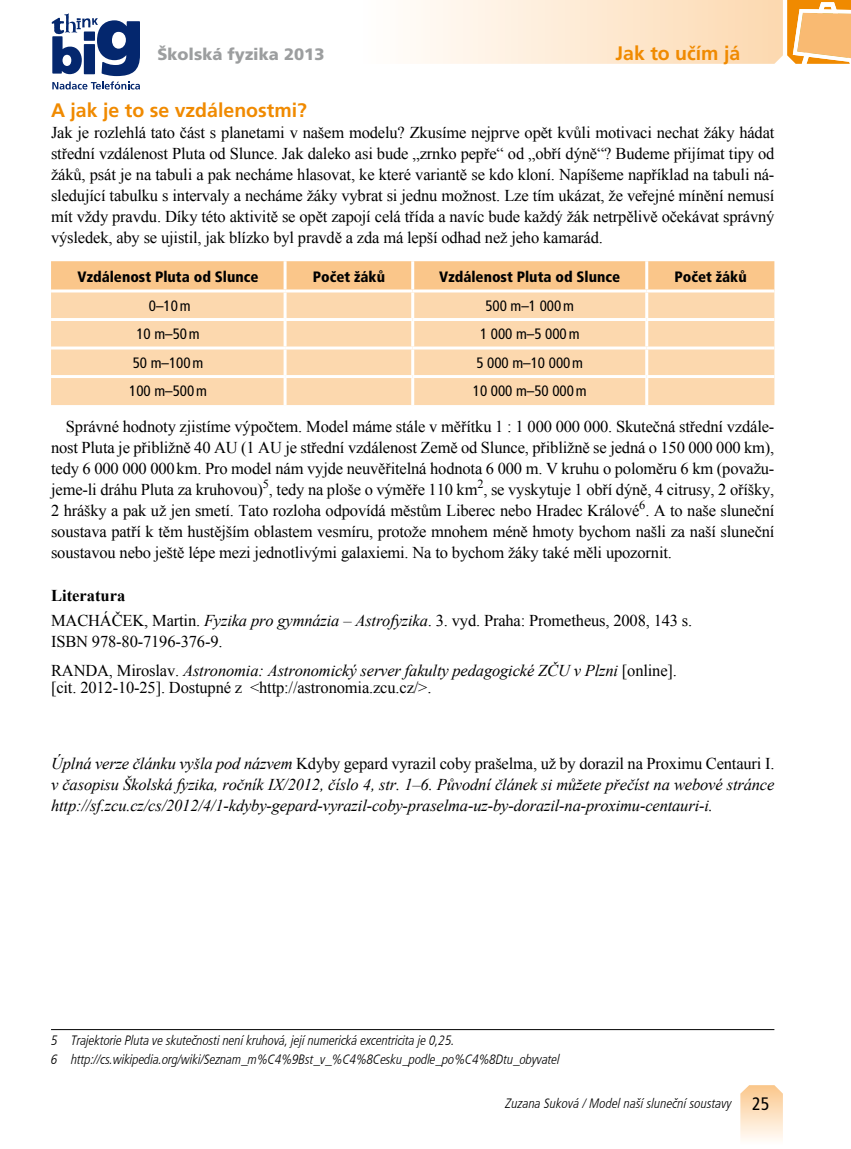
<style>
.page{position:relative;width:851px;height:1149px;background:#fff}
.page>*{position:absolute;margin:0;border:0;box-sizing:border-box;transform-origin:0 0}
.t1{font:700 19.5px "Frutiger LT Com";color:#f08a00}
.t2{font:condensed 18px "Frutiger LT Com";color:#000}
.t3{font:16.5px/21px "Times New Roman";letter-spacing:-.01em;color:#000;text-align:justify}
.t4{font:italic 16.5px/21px "Times New Roman";letter-spacing:-.01em;color:#000}
.t5{font:900 16.5px "Frutiger LT Com";color:#9c9e9f}
.t6{font:condensed 15px "Frutiger LT Com";color:#000}
.t7{font:900 condensed 15px "Frutiger LT Com";color:#000}
.t8{font:italic 300 condensed 13.5px/19.2px "Frutiger LT Com";letter-spacing:-.01em;color:#000}
.t9{font:12.3px "Times New Roman";color:#000}
.s1{font-weight:700}
.s2{font-style:italic}
.s3{font-style:normal}
</style>
<div class="page">
<svg style="left:416px;top:0;width:434px;height:64px;background:#fce2c3"></svg>
<svg style="left:740px;top:1085px;width:42px;height:55px;background:#fce2c3"></svg>
<svg style="left:52px;top:13px;width:88px;height:76px"></svg>
<div style="left:51px;top:261px;width:723px;height:28px;background:#fac68a"></div>
<div style="left:51px;top:292px;width:723px;height:113px;background:#fcd8ae"></div>
<hr style="left:283px;top:261px;width:3px;height:28px;background:#fff">
<hr style="left:411px;top:261px;width:3px;height:28px;background:#fff">
<hr style="left:645px;top:261px;width:3px;height:28px;background:#fff">
<hr style="left:283px;top:292px;width:3px;height:26px;background:#fff">
<hr style="left:411px;top:292px;width:3px;height:26px;background:#fff">
<hr style="left:645px;top:292px;width:3px;height:26px;background:#fff">
<hr style="left:51px;top:318px;width:234px;height:3px;background:#fff">
<hr style="left:285px;top:318px;width:127px;height:3px;background:#fff">
<hr style="left:283px;top:321px;width:3px;height:25px;background:#fff">
<hr style="left:412px;top:318px;width:234px;height:3px;background:#fff">
<hr style="left:411px;top:321px;width:3px;height:25px;background:#fff">
<hr style="left:646px;top:318px;width:128px;height:3px;background:#fff">
<hr style="left:645px;top:321px;width:3px;height:25px;background:#fff">
<hr style="left:51px;top:346px;width:234px;height:3px;background:#fff">
<hr style="left:285px;top:346px;width:127px;height:3px;background:#fff">
<hr style="left:283px;top:349px;width:3px;height:26px;background:#fff">
<hr style="left:412px;top:346px;width:234px;height:3px;background:#fff">
<hr style="left:411px;top:349px;width:3px;height:26px;background:#fff">
<hr style="left:646px;top:346px;width:128px;height:3px;background:#fff">
<hr style="left:645px;top:349px;width:3px;height:26px;background:#fff">
<hr style="left:51px;top:375px;width:234px;height:3px;background:#fff">
<hr style="left:285px;top:375px;width:127px;height:3px;background:#fff">
<hr style="left:283px;top:378px;width:3px;height:27px;background:#fff">
<hr style="left:412px;top:375px;width:234px;height:3px;background:#fff">
<hr style="left:411px;top:378px;width:3px;height:27px;background:#fff">
<hr style="left:646px;top:375px;width:128px;height:3px;background:#fff">
<hr style="left:645px;top:378px;width:3px;height:27px;background:#fff">
<hr style="left:51px;top:1028px;width:723px;height:1px;background:#000">
<p class="t5" style="left:157px;top:44px;width:168px">Školská fyzika 2013</p>
<p class="t1" style="left:615px;top:41px;width:126px">Jak to učím já</p>
<p class="t1" style="left:51px;top:99px;width:257px">A jak je to se vzdálenostmi?</p>
<p class="t3" style="left:51px;top:122px;width:724px">Jak je rozlehlá tato část s planetami v našem modelu? Zkusíme nejprve opět kvůli motivaci nechat žáky hádat střední vzdálenost Pluta od Slunce. Jak daleko asi bude „zrnko pepře“ od „obří dýně“? Budeme přijímat tipy od žáků, psát je na tabuli a pak necháme hlasovat, ke které variantě se kdo kloní. Napíšeme například na tabuli ná&shy;sledující tabulku s intervaly a necháme žáky vybrat si jednu možnost. Lze tím ukázat, že veřejné mínění nemusí mít vždy pravdu. Díky této aktivitě se opět zapojí celá třída a navíc bude každý žák netrpělivě očekávat správný výsledek, aby se ujistil, jak blízko byl pravdě a zda má lepší odhad než jeho kamarád.</p>
<p class="t7" style="left:78px;top:267px;width:182px">Vzdálenost Pluta od Slunce</p>
<p class="t7" style="left:313px;top:267px;width:74px">Počet žáků</p>
<p class="t7" style="left:439px;top:267px;width:182px">Vzdálenost Pluta od Slunce</p>
<p class="t7" style="left:674px;top:267px;width:74px">Počet žáků</p>
<p class="t6" style="left:149px;top:297px;width:43px">0–10m</p>
<p class="t6" style="left:485px;top:297px;width:90px">500 m–1 000m</p>
<p class="t6" style="left:136px;top:325px;width:65px">10 m–50m</p>
<p class="t6" style="left:480px;top:325px;width:101px">1 000 m–5 000m</p>
<p class="t6" style="left:133px;top:354px;width:72px">50 m–100m</p>
<p class="t6" style="left:476px;top:354px;width:108px">5 000 m–10 000m</p>
<p class="t6" style="left:129px;top:382px;width:79px">100 m–500m</p>
<p class="t6" style="left:472px;top:382px;width:115px">10 000 m–50 000m</p>
<p class="t3" style="left:51px;top:416px;width:724px;text-indent:15px">Správné hodnoty zjistíme výpočtem. Model máme stále v měřítku 1 : 1 000 000 000. Skutečná střední vzdále&shy;nost Pluta je přibližně 40 AU (1 AU je střední vzdálenost Země od Slunce, přibližně se jedná o 150 000 000 km), tedy 6 000 000 000km. Pro model nám vyjde neuvěřitelná hodnota 6 000 m. V kruhu o poloměru 6 km (považu&shy;jeme-li dráhu Pluta za kruhovou) , tedy na ploše o výměře 110 km , se vyskytuje 1 obří dýně, 4 citrusy, 2 oříšky,</p>
<p class="t9" style="left:263px;top:475px;width:8px">5</p>
<p class="t9" style="left:477px;top:475px;width:8px">2</p>
<p class="t3" style="left:51px;top:500px;width:724px">2 hrášky a pak už jen smetí. Tato rozloha odpovídá městům Liberec nebo Hradec Králové . A to naše sluneční</p>
<p class="t9" style="left:639px;top:496px;width:8px">6</p>
<p class="t3" style="left:51px;top:521px;width:724px">soustava patří k těm hustějším oblastem vesmíru, protože mnohem méně hmoty bychom našli za naší sluneční soustavou nebo ještě lépe mezi jednotlivými galaxiemi. Na to bychom žáky také měli upozornit.</p>
<p class="t3" style="left:51px;top:582px;width:642px;line-height:25px"><span class="s1">Literatura<br></span>MACHÁČEK, Martin. <span class="s2">Fyzika pro gymnázia – Astrofyzika</span>. 3. vyd. Praha: Prometheus, 2008, 143 s.</p>
<p class="t4" style="left:51px;top:625px;width:627px;line-height:29.5px"><span class="s3">ISBN 978-80-7196-376-9.<br>RANDA, Miroslav.</span> Astronomia: Astronomický server fakulty pedagogické ZČU v Plzni <span class="s3">[online].</span></p>
<p class="t3" style="left:51px;top:676px;width:382px">[cit. 2012-10-25]. Dostupné z &lt;http://astronomia.zcu.cz/&gt;.</p>
<p class="t4" style="left:51px;top:752px;width:724px;text-align:justify">Úplná verze článku vyšla pod názvem <span class="s3">Kdyby gepard vyrazil coby prašelma, už by dorazil na Proximu Centauri I. </span>v časopisu Školská fyzika, ročník IX/2012, číslo 4, str. 1–6. Původní článek si můžete přečíst na webové stránce http://sf.zcu.cz/cs/2012/4/1-kdyby-gepard-vyrazil-coby-praselma-uz-by-dorazil-na-proximu-centauri-i.</p>
<p class="t8" style="left:51px;top:1030px;width:510px">5 Trajektorie Pluta ve skutečnosti není kruhová, její numerická excentricita je 0,25.<br>6 http://cs.wikipedia.org/wiki/Seznam_m%C4%9Bst_v_%C4%8Cesku_podle_po%C4%8Dtu_obyvatel</p>
<p class="t8" style="left:505px;top:1093px;width:228px">Zuzana Suková / Model naší sluneční soustavy</p>
<p class="t2" style="left:752px;top:1093px;width:19px">25</p>
</div>
